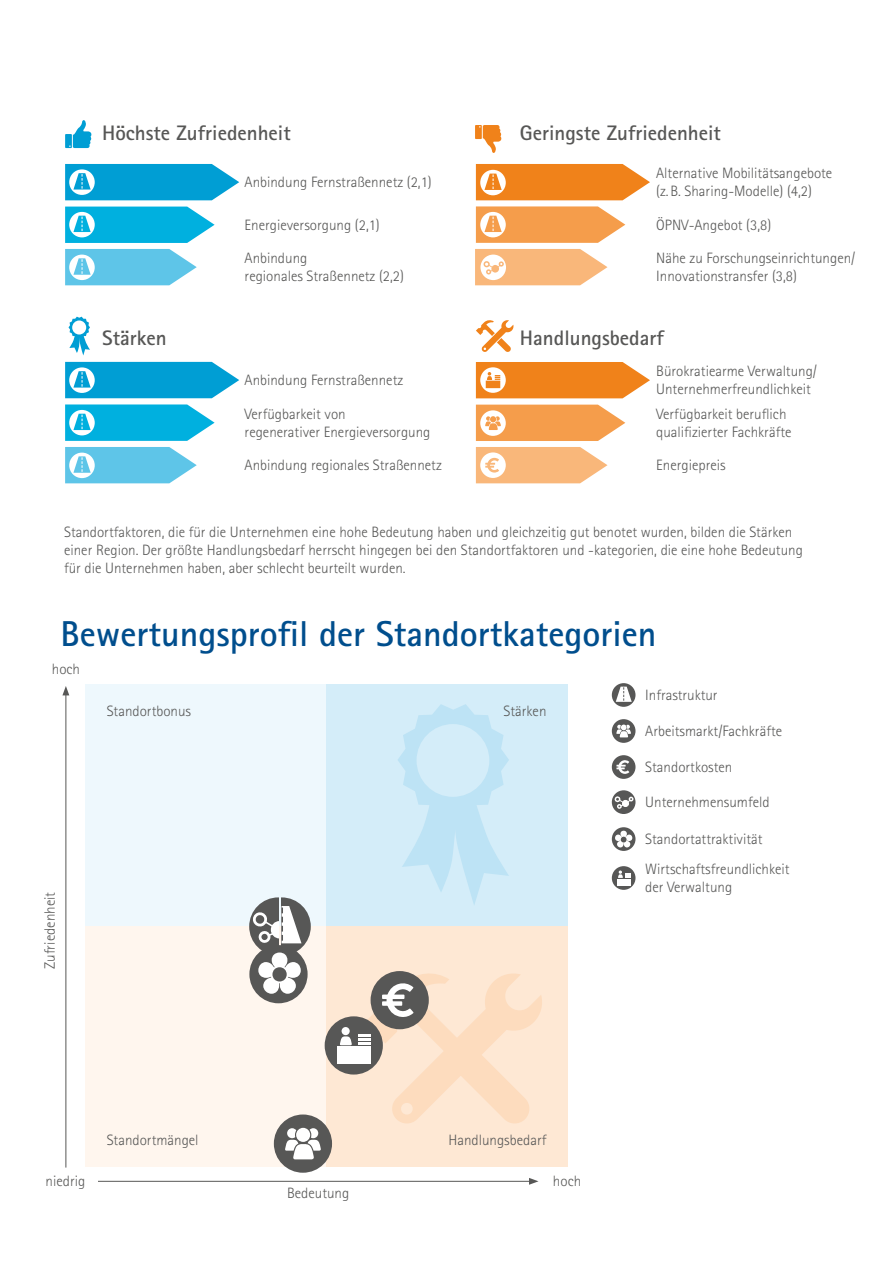
<style>
.page{position:relative;width:893px;height:1263px;background:#fff}
.page>*{position:absolute;margin:0;border:0;box-sizing:border-box;transform-origin:0 0}
.t1{font:700 36px "Rotis Sans Serif Std";color:#004e8d}
.t2{font:700 21px "Rotis Sans Serif Std";color:#575756}
.t3{font:300 15px/18px "Rotis Sans Serif Std";color:#575756}
</style>
<div class="page">
<svg style="left:476px;top:362px;width:174px;height:36px;background:#f19238"></svg>
<svg style="left:476px;top:320px;width:38px;height:32px"></svg>
<svg style="left:475px;top:125px;width:26px;height:28px"></svg>
<svg style="left:65px;top:120px;width:26px;height:28px"></svg>
<svg style="left:69px;top:317px;width:21px;height:38px"></svg>
<svg style="left:476px;top:405px;width:149px;height:36px;background:#f6ac67"></svg>
<svg style="left:476px;top:164px;width:174px;height:36px;background:#f19237"></svg>
<svg style="left:476px;top:206px;width:149px;height:37px;background:#f6ac68"></svg>
<svg style="left:65px;top:207px;width:150px;height:36px;background:#27bce3"></svg>
<svg style="left:65px;top:164px;width:174px;height:36px;background:#20aad9"></svg>
<svg style="left:65px;top:249px;width:132px;height:36px"></svg>
<svg style="left:65px;top:362px;width:174px;height:36px;background:#20aad9"></svg>
<div style="left:85px;top:925px;width:242px;height:241px;background:#fff6ee"></div>
<div style="left:85px;top:684px;width:242px;height:241px;background:#eef8fd"></div>
<div style="left:327px;top:925px;width:241px;height:241px;background:#fee8d4"></div>
<div style="left:327px;top:684px;width:241px;height:241px;background:#d4edf9"></div>
<svg style="left:398px;top:704px;width:111px;height:201px"></svg>
<hr style="left:66px;top:693px;width:1px;height:474px;background:#575756">
<svg style="left:62px;top:686px;width:7px;height:9px"></svg>
<hr style="left:98px;top:1181px;width:433px;height:1px;background:#575756">
<svg style="left:529px;top:1178px;width:9px;height:7px"></svg>
<div style="left:612px;top:719px;width:23px;height:24px;background:#575756;border-radius:50%"></div>
<svg style="left:616px;top:724px;width:15px;height:13px"></svg>
<svg style="left:612px;top:827px;width:23px;height:24px"></svg>
<svg style="left:615px;top:831px;width:17px;height:16px"></svg>
<div style="left:612px;top:683px;width:23px;height:24px;background:#575756;border-radius:50%"></div>
<svg style="left:616px;top:687px;width:16px;height:15px"></svg>
<div style="left:612px;top:755px;width:23px;height:24px;background:#575756;border-radius:50%"></div>
<svg style="left:616px;top:760px;width:13px;height:14px"></svg>
<div style="left:612px;top:790px;width:23px;height:24px;background:#575756;border-radius:50%"></div>
<div style="left:614px;top:796px;width:7px;height:6px;border:1px solid #fff;border-radius:2px"></div>
<svg style="left:617px;top:797px;width:16px;height:12px"></svg>
<svg style="left:612px;top:866px;width:23px;height:24px"></svg>
<div style="left:617px;top:878px;width:13px;height:7px;background:#fff"></div>
<svg style="left:618px;top:870px;width:12px;height:8px"></svg>
<div style="left:325px;top:1016px;width:58px;height:58px;background:#575756;border-radius:50%"></div>
<svg style="left:340px;top:1027px;width:12px;height:18px"></svg>
<div style="left:337px;top:1047px;width:33px;height:17px;background:#fff"></div>
<svg style="left:358px;top:971px;width:184px;height:152px"></svg>
<div style="left:274px;top:1114px;width:58px;height:59px;background:#575756;border-radius:50%"></div>
<svg style="left:285px;top:1128px;width:36px;height:31px"></svg>
<svg style="left:65px;top:404px;width:150px;height:37px;background:#2abde4"></svg>
<svg style="left:65px;top:447px;width:132px;height:36px"></svg>
<svg style="left:476px;top:447px;width:131px;height:36px"></svg>
<svg style="left:475px;top:249px;width:132px;height:36px"></svg>
<div style="left:249px;top:945px;width:59px;height:58px;background:#575756;border-radius:50%"></div>
<svg style="left:249px;top:897px;width:62px;height:97px"></svg>
<h2 class="t2" style="left:102px;top:119px;width:190px">Höchste Zufriedenheit</h2>
<h2 class="t2" style="left:520px;top:119px;width:203px">Geringste Zufriedenheit</h2>
<p class="t3" style="left:245px;top:173px;width:189px">Anbindung Fernstraßennetz (2,1)</p>
<p class="t3" style="left:656px;top:164px;width:178px">Alternative Mobilitätsangebote (z.B. Sharing-Modelle) (4,2)</p>
<p class="t3" style="left:245px;top:216px;width:137px">Energieversorgung (2,1)</p>
<p class="t3" style="left:656px;top:216px;width:116px">ÖPNV-Angebot (3,8)</p>
<p class="t3" style="left:245px;top:250px;width:161px">Anbindung<br>regionales Straßennetz (2,2)</p>
<p class="t3" style="left:656px;top:250px;width:201px">Nähe zu Forschungseinrichtungen/<br>Innovationstransfer (3,8)</p>
<h2 class="t2" style="left:102px;top:325px;width:66px">Stärken</h2>
<h2 class="t2" style="left:520px;top:325px;width:145px">Handlungsbedarf</h2>
<p class="t3" style="left:245px;top:371px;width:160px">Anbindung Fernstraßennetz</p>
<p class="t3" style="left:656px;top:362px;width:162px">Bürokratiearme Verwaltung/<br>Unternehmerfreundlichkeit</p>
<p class="t3" style="left:245px;top:405px;width:187px">Verfügbarkeit von<br>regenerativer Energieversorgung</p>
<p class="t3" style="left:656px;top:405px;width:137px">Verfügbarkeit beruflich qualifizierter Fachkräfte</p>
<p class="t3" style="left:245px;top:457px;width:199px">Anbindung regionales Straßennetz</p>
<p class="t3" style="left:656px;top:457px;width:71px">Energiepreis</p>
<p class="t3" style="left:64px;top:523px;width:740px">Standortfaktoren, die für die Unternehmen eine hohe Bedeutung haben und gleichzeitig gut benotet wurden, bilden die Stärken einer Region. Der größte Handlungsbedarf herrscht hingegen bei den Standortfaktoren und -kategorien, die eine hohe Bedeutung für die Unternehmen haben, aber schlecht beurteilt wurden.</p>
<h1 class="t1" style="left:61px;top:611px;width:597px">Bewertungsprofil der Standortkategorien</h1>
<p class="t3" style="left:52px;top:660px;width:30px">hoch</p>
<p class="t3" style="left:107px;top:702px;width:86px">Standortbonus</p>
<p class="t3" style="left:41px;top:969px;width:78px;rotate:-90deg">Zufriedenheit</p>
<p class="t3" style="left:503px;top:702px;width:45px">Stärken</p>
<p class="t3" style="left:645px;top:686px;width:74px">Infrastruktur</p>
<p class="t3" style="left:645px;top:722px;width:138px">Arbeitsmarkt/Fachkräfte</p>
<p class="t3" style="left:645px;top:758px;width:89px">Standortkosten</p>
<p class="t3" style="left:645px;top:793px;width:126px">Unternehmensumfeld</p>
<p class="t3" style="left:645px;top:824px;width:146px;line-height:29.8px">Standortattraktivität<br>Wirtschaftsfreundlichkeit</p>
<p class="t3" style="left:645px;top:878px;width:88px">der Verwaltung</p>
<p class="t3" style="left:107px;top:1131px;width:93px">Standortmängel</p>
<p class="t3" style="left:448px;top:1131px;width:100px">Handlungsbedarf</p>
<p class="t3" style="left:46px;top:1172px;width:41px">niedrig</p>
<p class="t3" style="left:553px;top:1172px;width:30px">hoch</p>
<p class="t3" style="left:287px;top:1184px;width:64px">Bedeutung</p>
</div>
